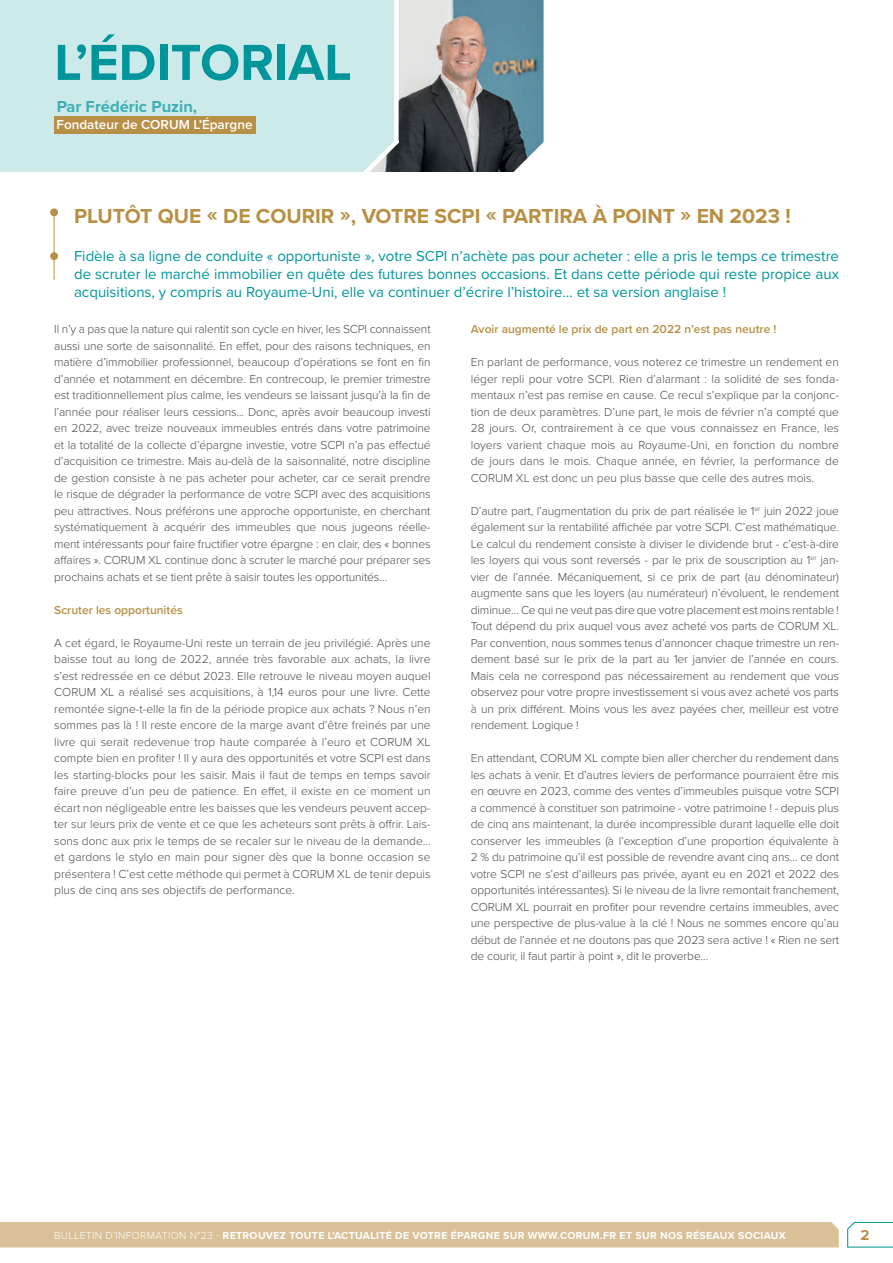
<style>
.page{position:relative;width:893px;height:1263px;background:#fff}
.page>*{position:absolute;margin:0;border:0;box-sizing:border-box;transform-origin:0 0}
.t1{font:700 52.5px "Proxima Nova";color:#00959a}
.t2{font:700 21px "Proxima Nova";color:#b88f43}
.t3{font:700 16.5px "Proxima Nova";color:#00959a}
.t4{font:15px/18px "Proxima Nova";color:#00959c;text-align:justify}
.t5{font:700 15px "Proxima Nova";color:#b88f43}
.t6{font:600 13.5px "Proxima Nova";color:#fff}
.t7{font:300 12px/16.5px "Proxima Nova";letter-spacing:-.01em;color:#4b4c4d;text-align:justify}
.t8{font:600 12px "Proxima Nova";color:#b88f43}
.t9{font:700 10.5px "Proxima Nova";letter-spacing:.03em;color:#fff}
.s1{font-weight:300}
</style>
<div class="page">
<div style="left:0;top:0;width:355px;height:172px;background:#cdeaeb"></div>
<img style="left:401px;top:0;width:143px;height:172px">
<hr style="left:54px;top:210px;width:1px;height:69px;background:#b88f47">
<div style="left:50px;top:252px;width:8px;height:8px;background:#b88f47;border-radius:50%"></div>
<div style="left:50px;top:208px;width:8px;height:8px;background:#b88f47;border-radius:50%"></div>
<div style="left:54px;top:116px;width:202px;height:18px;background:#b88f47"></div>
<svg style="left:355px;top:0;width:46px;height:172px;background:#c9e0e1"></svg>
<svg style="left:847px;top:1221px;width:46px;height:27px"></svg>
<div style="left:0;top:1222px;width:839px;height:25px;background:#dac097"></div>
<h1 class="t1" style="left:54px;top:23px;width:299px">L’ÉDITORIAL</h1>
<h3 class="t3" style="left:56px;top:94px;width:142px">Par Frédéric Puzin,</h3>
<p class="t6" style="left:56px;top:114px;width:198px">Fondateur de CORUM L’Épargne</p>
<h2 class="t2" style="left:74px;top:201px;width:718px">PLUTÔT QUE « DE COURIR », VOTRE SCPI « PARTIRA À POINT » EN 2023 !</h2>
<p class="t4" style="left:74px;top:246px;width:766px">Fidèle à sa ligne de conduite « opportuniste », votre SCPI n’achète pas pour acheter : elle a pris le temps ce trimestre de scruter le marché immobilier en quête des futures bonnes occasions. Et dans cette période qui reste propice aux acquisitions, y compris au Royaume-Uni, elle va continuer d’écrire l’histoire… et sa version anglaise !</p>
<p class="t7" style="left:54px;top:320px;width:378px">Il n’y a pas que la nature qui ralentit son cycle en hiver, les SCPI connaissent aussi une sorte de saisonnalité. En effet, pour des raisons techniques, en matière d’immobilier professionnel, beaucoup d’opérations se font en fin d’année et notamment en décembre. En contrecoup, le premier trimestre est traditionnellement plus calme, les vendeurs se laissant jusqu’à la fin de l’année pour réaliser leurs cessions... Donc, après avoir beaucoup investi en 2022, avec treize nouveaux immeubles entrés dans votre patrimoine et la totalité de la collecte d’épargne investie, votre SCPI n’a pas effectué d’acquisition ce trimestre. Mais au-delà de la saisonnalité, notre discipline de gestion consiste à ne pas acheter pour acheter, car ce serait prendre le risque de dégrader la performance de votre SCPI avec des acquisitions peu attractives. Nous préférons une approche opportuniste, en cherchant systématiquement à acquérir des immeubles que nous jugeons réelle&shy;ment intéressants pour faire fructifier votre épargne : en clair, des « bonnes affaires ». CORUM XL continue donc à scruter le marché pour préparer ses prochains achats et se tient prête à saisir toutes les opportunités…</p>
<p class="t8" style="left:54px;top:601px;width:130px">Scruter les opportunités</p>
<p class="t7" style="left:54px;top:634px;width:378px">A cet égard, le Royaume-Uni reste un terrain de jeu privilégié. Après une baisse tout au long de 2022, année très favorable aux achats, la livre s’est redressée en ce début 2023. Elle retrouve le niveau moyen auquel CORUM XL a réalisé ses acquisitions, à 1,14 euros pour une livre. Cette remontée signe-t-elle la fin de la période propice aux achats ? Nous n’en sommes pas là ! Il reste encore de la marge avant d’être freinés par une livre qui serait redevenue trop haute comparée à l’euro et CORUM XL compte bien en profiter ! Il y aura des opportunités et votre SCPI est dans les starting-blocks pour les saisir. Mais il faut de temps en temps savoir faire preuve d’un peu de patience. En effet, il existe en ce moment un écart non négligeable entre les baisses que les vendeurs peuvent accep&shy;ter sur leurs prix de vente et ce que les acheteurs sont prêts à offrir. Lais&shy;sons donc aux prix le temps de se recaler sur le niveau de la demande… et gardons le stylo en main pour signer dès que la bonne occasion se présentera ! C’est cette méthode qui permet à CORUM XL de tenir depuis plus de cinq ans ses objectifs de performance.</p>
<p class="t8" style="left:471px;top:320px;width:307px">Avoir augmenté le prix de part en 2022 n’est pas neutre !</p>
<p class="t7" style="left:471px;top:353px;width:370px">En parlant de performance, vous noterez ce trimestre un rendement en léger repli pour votre SCPI. Rien d’alarmant : la solidité de ses fonda&shy;mentaux n’est pas remise en cause. Ce recul s’explique par la conjonc&shy;tion de deux paramètres. D’une part, le mois de février n’a compté que 28 jours. Or, contrairement à ce que vous connaissez en France, les loyers varient chaque mois au Royaume-Uni, en fonction du nombre de jours dans le mois. Chaque année, en février, la performance de CORUM XL est donc un peu plus basse que celle des autres mois.</p>
<p class="t7" style="left:471px;top:502px;width:370px">D’autre part, l’augmentation du prix de part réalisée le 1<sup>er</sup> juin 2022 joue également sur la rentabilité affichée par votre SCPI. C’est mathématique.<br>Le calcul du rendement consiste à diviser le dividende brut - c’est-à-dire les loyers qui vous sont reversés - par le prix de souscription au 1<sup>er</sup> jan&shy;vier de l’année. Mécaniquement, si ce prix de part (au dénominateur) augmente sans que les loyers (au numérateur) n’évoluent, le rendement diminue… Ce qui ne veut pas dire que votre placement est moins rentable !<br>Tout dépend du prix auquel vous avez acheté vos parts de CORUM XL.<br>Par convention, nous sommes tenus d’annoncer chaque trimestre un ren&shy;dement basé sur le prix de la part au 1er janvier de l’année en cours.<br>Mais cela ne correspond pas nécessairement au rendement que vous observez pour votre propre investissement si vous avez acheté vos parts à un prix différent. Moins vous les avez payées cher, meilleur est votre rendement. Logique !</p>
<p class="t7" style="left:471px;top:749px;width:370px">En attendant, CORUM XL compte bien aller chercher du rendement dans les achats à venir. Et d’autres leviers de performance pourraient être mis en œuvre en 2023, comme des ventes d’immeubles puisque votre SCPI a commencé à constituer son patrimoine - votre patrimoine ! - depuis plus de cinq ans maintenant, la durée incompressible durant laquelle elle doit conserver les immeubles (à l’exception d’une proportion équivalente à 2 % du patrimoine qu’il est possible de revendre avant cinq ans… ce dont votre SCPI ne s’est d’ailleurs pas privée, ayant eu en 2021 et 2022 des opportunités intéressantes). Si le niveau de la livre remontait franchement, CORUM XL pourrait en profiter pour revendre certains immeubles, avec une perspective de plus-value à la clé ! Nous ne sommes encore qu’au début de l’année et ne doutons pas que 2023 sera active ! « Rien ne sert de courir, il faut partir à point », dit le proverbe…</p>
<p class="t9" style="left:54px;top:1227px;width:733px"><span class="s1">BULLETIN D’INFORMATION N°23 -</span> RETROUVEZ TOUTE L’ACTUALITÉ DE VOTRE ÉPARGNE SUR WWW.CORUM.FR ET SUR NOS RÉSEAUX SOCIAUX</p>
<p class="t5" style="left:860px;top:1224px;width:10px">2</p>
</div>
